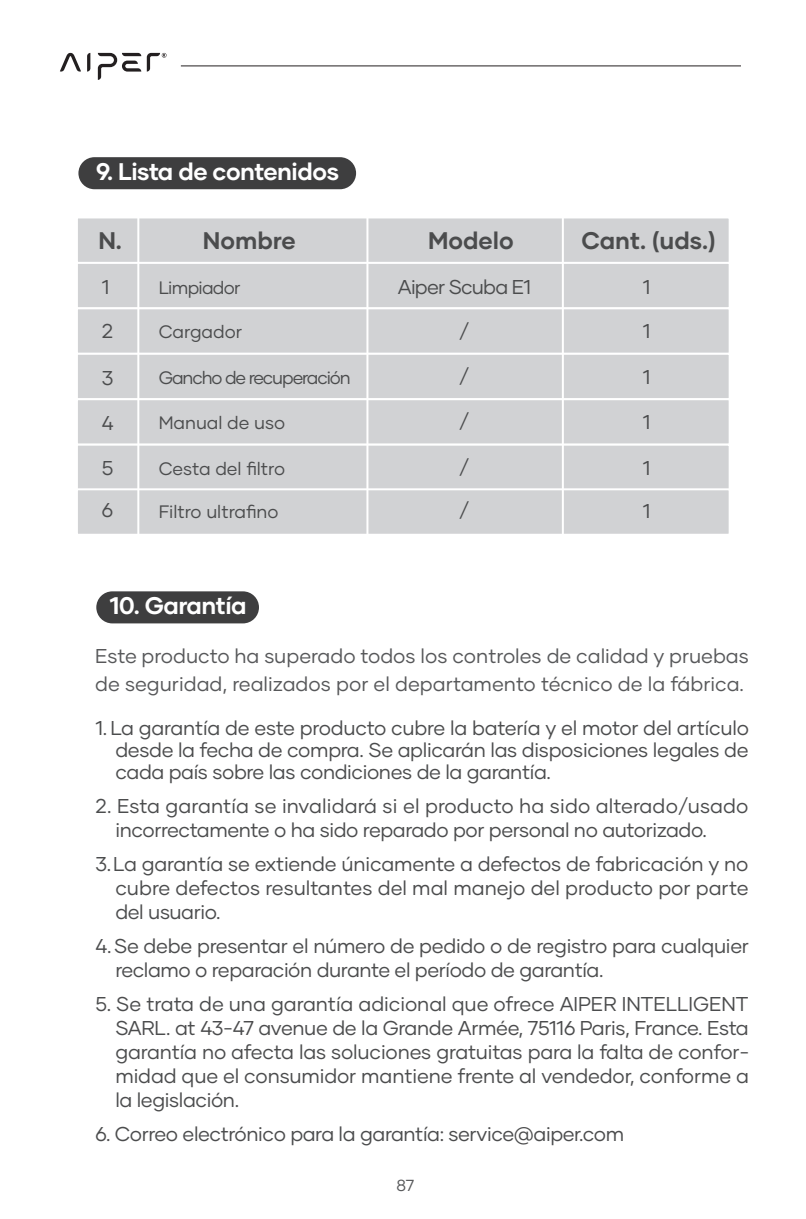
<style>
.page{position:relative;width:806px;height:1219px;background:#fff}
.page>*{position:absolute;margin:0;border:0;box-sizing:border-box;transform-origin:0 0}
.t1{font:700 24px "Gilmer";letter-spacing:-.02em;color:#fff}
.t2{font:700 24px "Gilmer";color:#4b4c4d}
.t3{font:20px/24px "Gilmer";letter-spacing:-.02em;color:#4b4c4d;text-align:justify}
.t4{font:20px/28px "Gilmer";color:#57585a}
.t5{font:20px "Gilmer";letter-spacing:-.04em;color:#4b4c4d}
.t6{font:18px "Gilmer";color:#4b4c4d}
.t7{font:18px "Gilmer";letter-spacing:-.06em;color:#4b4c4d}
.t8{font:18px "Gilmer";letter-spacing:-.04em;color:#4b4c4d}
.t9{font:16px "Gilmer";color:#57585a}
</style>
<div class="page">
<div style="left:76px;top:216px;width:654px;height:48px;background:#d1d2d4;border:2px solid #fff"></div>
<div style="left:76px;top:262px;width:654px;height:47px;background:#d1d2d4;border:2px solid #fff"></div>
<div style="left:76px;top:307px;width:654px;height:48px;background:#d1d2d4;border:2px solid #fff"></div>
<div style="left:76px;top:353px;width:654px;height:47px;background:#d1d2d4;border:2px solid #fff"></div>
<div style="left:76px;top:398px;width:654px;height:48px;background:#d1d2d4;border:2px solid #fff"></div>
<div style="left:76px;top:444px;width:654px;height:47px;background:#d1d2d4;border:2px solid #fff"></div>
<div style="left:76px;top:488px;width:654px;height:48px;background:#d1d2d4;border:2px solid #fff"></div>
<div style="left:78px;top:157px;width:278px;height:32px;background:#3e3e3f;border-radius:16px"></div>
<hr style="left:137px;top:217px;width:2px;height:317px;background:#fff">
<hr style="left:366px;top:217px;width:2px;height:317px;background:#fff">
<hr style="left:561px;top:217px;width:2px;height:317px;background:#fff">
<div style="left:96px;top:591px;width:163px;height:32px;background:#3e3e3f;border-radius:16px"></div>
<svg style="left:87px;top:53px;width:3px;height:19px"></svg>
<svg style="left:60px;top:53px;width:21px;height:19px"></svg>
<svg style="left:98px;top:53px;width:43px;height:27px"></svg>
<svg style="left:147px;top:53px;width:19px;height:19px"></svg>
<hr style="left:181px;top:65px;width:559px;height:1px;background:#231f20">
<p class="t1" style="left:96px;top:157px;width:244px">9. Lista de contenidos</p>
<p class="t2" style="left:98px;top:226px;width:25px">N.</p>
<p class="t2" style="left:203px;top:226px;width:94px">Nombre</p>
<p class="t2" style="left:428px;top:226px;width:87px">Modelo</p>
<p class="t2" style="left:581px;top:226px;width:136px">Cant. (uds.)</p>
<p class="t3" style="left:102px;top:275px;width:9px">1</p>
<p class="t3" style="left:102px;top:319px;width:13px">2</p>
<p class="t3" style="left:102px;top:366px;width:13px">3</p>
<p class="t3" style="left:102px;top:411px;width:13px">4</p>
<p class="t3" style="left:102px;top:455px;width:13px">5</p>
<p class="t8" style="left:159px;top:276px;width:83px">Limpiador</p>
<p class="t6" style="left:159px;top:321px;width:85px">Cargador</p>
<p class="t7" style="left:159px;top:367px;width:193px">Gancho de recuperación</p>
<p class="t6" style="left:159px;top:412px;width:128px">Manual de uso</p>
<p class="t6" style="left:159px;top:458px;width:128px">Cesta del filtro</p>
<p class="t5" style="left:397px;top:275px;width:135px">Aiper Scuba E1</p>
<p class="t3" style="left:458px;top:319px;width:12px">/</p>
<p class="t3" style="left:458px;top:364px;width:12px">/</p>
<p class="t3" style="left:458px;top:408px;width:12px">/</p>
<p class="t3" style="left:458px;top:455px;width:12px">/</p>
<p class="t3" style="left:642px;top:275px;width:9px">1</p>
<p class="t3" style="left:642px;top:319px;width:9px">1</p>
<p class="t3" style="left:642px;top:365px;width:9px">1</p>
<p class="t3" style="left:642px;top:410px;width:9px">1</p>
<p class="t3" style="left:642px;top:456px;width:9px">1</p>
<p class="t3" style="left:102px;top:498px;width:13px">6</p>
<p class="t6" style="left:159px;top:500px;width:121px">Filtro ultrafino</p>
<p class="t3" style="left:458px;top:498px;width:12px">/</p>
<p class="t3" style="left:642px;top:498px;width:9px">1</p>
<p class="t1" style="left:109px;top:591px;width:139px">10. Garantía</p>
<p class="t4" style="left:95px;top:642px;width:655px">Este producto ha superado todos los controles de calidad y pruebas de seguridad, realizados por el departamento técnico de la fábrica.</p>
<p class="t3" style="left:115px;top:717px;width:635px;line-height:22px;text-indent:-20px">1. La garantía de este producto cubre la batería y el motor del artículo desde la fecha de compra. Se aplicarán las disposiciones legales de cada país sobre las condiciones de la garantía.</p>
<p class="t3" style="left:115px;top:794px;width:634px;text-indent:-20px">2. Esta garantía se invalidará si el producto ha sido alterado/usado incorrectamente o ha sido reparado por personal no autorizado.</p>
<p class="t3" style="left:115px;top:852px;width:634px;text-indent:-20px">3.La garantía se extiende únicamente a defectos de fabricación y no cubre defectos resultantes del mal manejo del producto por parte del usuario.</p>
<p class="t3" style="left:115px;top:934px;width:634px;text-indent:-20px">4.Se debe presentar el número de pedido o de registro para cualquier reclamo o reparación durante el período de garantía.</p>
<p class="t3" style="left:115px;top:992px;width:635px;text-indent:-20px">5. Se trata de una garantía adicional que ofrece AIPER INTELLIGENT SARL. at 43-47 avenue de la Grande Armée, 75116 Paris, France. Esta garantía no afecta las soluciones gratuitas para la falta de confor&shy;midad que el consumidor mantiene frente al vendedor, conforme a la legislación.</p>
<p class="t3" style="left:95px;top:1122px;width:530px">6. Correo electrónico para la garantía: service@aiper.com</p>
<p class="t9" style="left:396px;top:1176px;width:19px">87</p>
</div>
